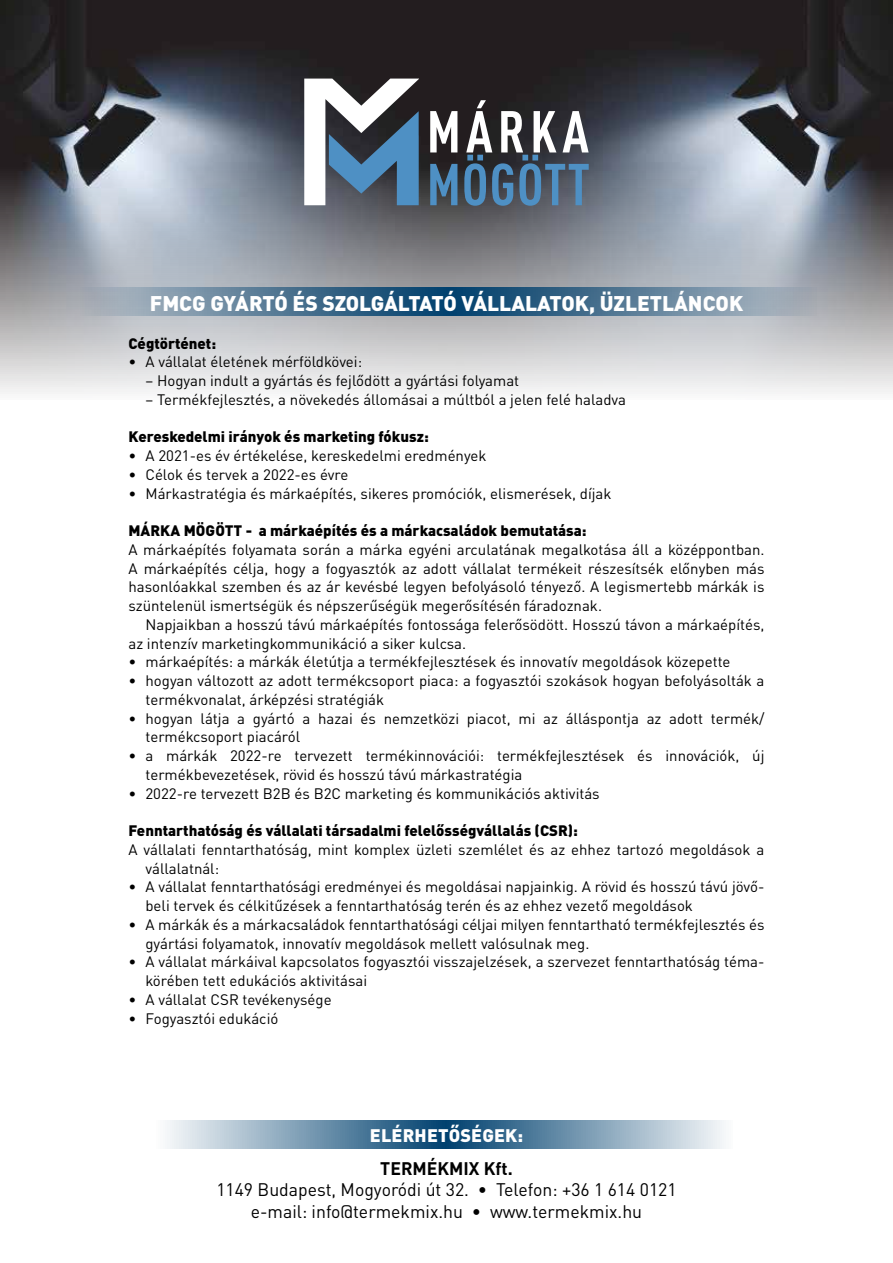
<style>
.page{position:relative;width:893px;height:1263px;background:#fff}
.page>*{position:absolute;margin:0;border:0;box-sizing:border-box;transform-origin:0 0}
.t1{font:900 21px "DIN Pro";color:#fff}
.t2{font:18px/21.5px "DIN Pro";color:#000;text-align:center}
.t3{font:900 18px "DIN Pro";letter-spacing:.01em;color:#fff}
.t4{font:700 18px "DIN Pro";color:#000}
.t5{font:15px/18.8px "DIN Pro";color:#000}
.t6{font:900 15px "DIN Pro";color:#000}
</style>
<div class="page">
<img style="left:0;top:0;width:893px;height:394px">
<svg style="left:304px;top:79px;width:115px;height:126px"></svg>
<svg style="left:430px;top:100px;width:159px;height:106px;background:#5b6774"></svg>
<svg style="left:76px;top:288px;width:741px;height:28px;background:#597c96"></svg>
<svg style="left:167px;top:1120px;width:557px;height:28px;background:#7a9bb3"></svg>
<h1 class="t1" style="left:150px;top:285px;width:595px">FMCG GYÁRTÓ ÉS SZOLGÁLTATÓ VÁLLALATOK, ÜZLETLÁNCOK</h1>
<p class="t6" style="left:128px;top:330px;width:89px">Cégtörténet:</p>
<p class="t5" style="left:128px;top:351px;width:235px">• A vállalat életének mérföldkövei:</p>
<p class="t5" style="left:145px;top:370px;width:375px">– Hogyan indult a gyártás és fejlődött a gyártási folyamat</p>
<p class="t5" style="left:145px;top:389px;width:482px">– Termékfejlesztés, a növekedés állomásai a múltból a jelen felé haladva</p>
<p class="t6" style="left:128px;top:424px;width:302px">Kereskedelmi irányok és marketing fókusz:</p>
<p class="t5" style="left:128px;top:445px;width:360px">• A 2021-es év értékelése, kereskedelmi eredmények</p>
<p class="t5" style="left:128px;top:464px;width:221px">• Célok és tervek a 2022-es évre</p>
<p class="t5" style="left:128px;top:482px;width:485px">• Márkastratégia és márkaépítés, sikeres promóciók, elismerések, díjak</p>
<p class="t6" style="left:128px;top:518px;width:459px">MÁRKA MÖGÖTT - a márkaépítés és a márkacsaládok bemutatása:</p>
<p class="t5" style="left:128px;top:539px;width:638px;text-align:justify">A márkaépítés folyamata során a márka egyéni arculatának megalkotása áll a középpontban.<br>A márkaépítés célja, hogy a fogyasztók az adott vállalat termékeit részesítsék előnyben más hasonlóakkal szemben és az ár kevésbé legyen befolyásoló tényező. A legismertebb márkák is szüntelenül ismertségük és népszerűségük megerősítésén fáradoznak.</p>
<p class="t5" style="left:128px;top:614px;width:637px;text-indent:17px">Napjaikban a hosszú távú márkaépítés fontossága felerősödött. Hosszú távon a márkaépítés, az intenzív marketingkommunikáció a siker kulcsa.</p>
<p class="t5" style="left:128px;top:651px;width:604px">• márkaépítés: a márkák életútja a termékfejlesztések és innovatív megoldások közepette</p>
<p class="t5" style="left:145px;top:670px;width:620px;text-indent:-17px">• hogyan változott az adott termékcsoport piaca: a fogyasztói szokások hogyan befolyásolták a termékvonalat, árképzési stratégiák</p>
<p class="t5" style="left:145px;top:707px;width:621px;text-indent:-17px">• hogyan látja a gyártó a hazai és nemzetközi piacot, mi az álláspontja az adott termék/ termékcsoport piacáról</p>
<p class="t5" style="left:145px;top:745px;width:621px;text-indent:-17px">• a márkák 2022-re tervezett termékinnovációi: termékfejlesztések és innovációk, új termékbevezetések, rövid és hosszú távú márkastratégia</p>
<p class="t5" style="left:128px;top:782px;width:473px">• 2022-re tervezett B2B és B2C marketing és kommunikációs aktivitás</p>
<p class="t6" style="left:128px;top:818px;width:451px">Fenntarthatóság és vállalati társadalmi felelősségvállalás (CSR):</p>
<p class="t5" style="left:145px;top:839px;width:620px;text-indent:-17px">A vállalati fenntarthatóság, mint komplex üzleti szemlélet és az ehhez tartozó megoldások a vállalatnál:</p>
<p class="t5" style="left:145px;top:876px;width:620px;text-indent:-17px">• A vállalat fenntarthatósági eredményei és megoldásai napjainkig. A rövid és hosszú távú jövő&shy;beli tervek és célkitűzések a fenntarthatóság terén és az ehhez vezető megoldások</p>
<p class="t5" style="left:145px;top:914px;width:620px;text-indent:-17px">• A márkák és a márkacsaládok fenntarthatósági céljai milyen fenntartható termékfejlesztés és gyártási folyamatok, innovatív megoldások mellett valósulnak meg.</p>
<p class="t5" style="left:145px;top:951px;width:621px;text-indent:-17px">• A vállalat márkáival kapcsolatos fogyasztói visszajelzések, a szervezet fenntarthatóság téma&shy;körében tett edukációs aktivitásai</p>
<p class="t5" style="left:128px;top:989px;width:205px">• A vállalat CSR tevékenysége</p>
<p class="t5" style="left:128px;top:1007px;width:151px">• Fogyasztói edukáció</p>
<p class="t3" style="left:370px;top:1119px;width:155px">ELÉRHETŐSÉGEK:</p>
<p class="t4" style="left:380px;top:1153px;width:134px">TERMÉKMIX Kft.</p>
<p class="t2" style="left:216px;top:1177px;width:462px">1149 Budapest, Mogyoródi út 32. • Telefon: +36 1 614 0121 e-mail: info@termekmix.hu • www.termekmix.hu</p>
</div>
